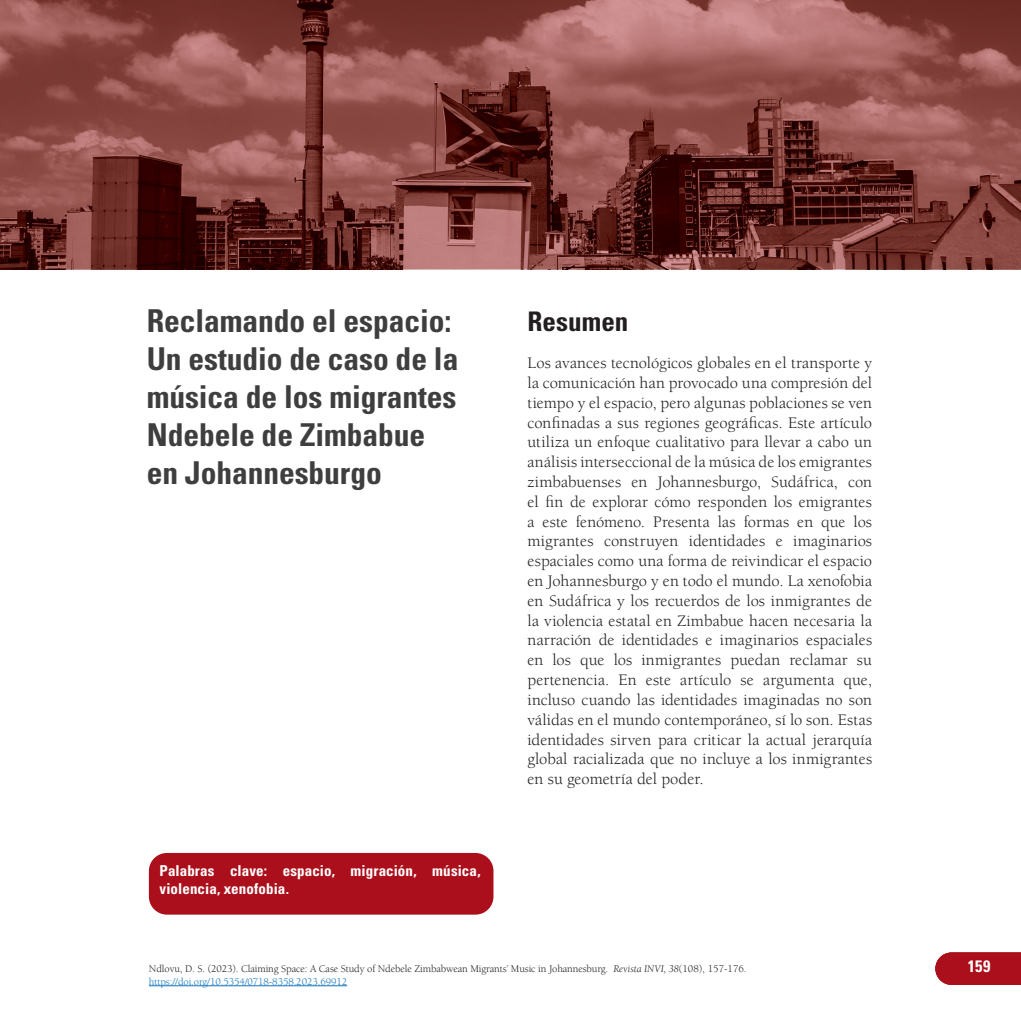
<style>
.page{position:relative;width:1021px;height:1021px;background:#fff}
.page>*{position:absolute;margin:0;border:0;box-sizing:border-box;transform-origin:0 0}
.titulo{font:700 condensed 31.5px/37.8px "Univers LT Std";letter-spacing:-.005em;color:#3e3e3f}
.sub{font:700 condensed 27px "Univers LT Std";color:#231f20}
.txt_esp{font:16.5px/19.8px "Berkeley Std";color:#231f20;text-align:justify}
.t1{font:700 condensed 16.5px "Univers LT Std";color:#fff}
.palabras_claves{font:700 condensed 15px/18px "Univers LT Std";letter-spacing:.005em;color:#fff}
.t2{font:10.5px/12.6px "Berkeley Std";letter-spacing:-.01em;color:#231f20}
.s1{font-family:"Berkeley Pro";font-style:italic}
.s2{font-style:inherit}
.s3{color:#1074bc}
</style>
<div class="page">
<svg style="left:935px;top:952px;width:85px;height:32px;background:#ae1925"></svg>
<img style="left:0;top:0;width:1020px;height:269px">
<div style="left:149px;top:853px;width:344px;height:61px;background:#ab0f1b;border-radius:18px"></div>
<hr style="left:149px;top:985px;width:198px;height:1px;background:#1074bc">
<p class="titulo" style="left:147px;top:302px;width:313px">Reclamando el espacio:<br>Un estudio de caso de la música de los migrantes<br>Ndebele de Zimbabue en Johannesburgo</p>
<p class="sub" style="left:527px;top:305px;width:102px">Resumen</p>
<p class="txt_esp" style="left:527px;top:353px;width:346px">Los avances tecnológicos globales en el transporte y la comunicación han provocado una compresión del tiempo y el espacio, pero algunas poblaciones se ven confinadas a sus regiones geográficas. Este artículo utiliza un enfoque cualitativo para llevar a cabo un análisis interseccional de la música de los emigrantes zimbabuenses en Johannesburgo, Sudáfrica, con el fin de explorar cómo responden los emigrantes a este fenómeno. Presenta las formas en que los migrantes construyen identidades e imaginarios espaciales como una forma de reivindicar el espacio en Johannesburgo y en todo el mundo. La xenofobia en Sudáfrica y los recuerdos de los inmigrantes de la violencia estatal en Zimbabue hacen necesaria la narración de identidades e imaginarios espaciales en los que los inmigrantes puedan reclamar su pertenencia. En este artículo se argumenta que, incluso cuando las identidades imaginadas no son válidas en el mundo contemporáneo, sí lo son. Estas identidades sirven para criticar la actual jerarquía global racializada que no incluye a los inmigrantes en su geometría del poder.</p>
<p class="palabras_claves" style="left:159px;top:861px;width:323px">Palabras clave: espacio, migración, música, violencia, xenofobia.</p>
<p class="t2" style="left:149px;top:962px;width:599px">Ndlovu, D. S. (2023). Claiming Space: A Case Study of Ndebele Zimbabwean Migrants’ Music in Johannesburg. <span class="s1">Revista INVI, 38</span>(108), <span class="s2">157-176</span>. <span class="s3">https://doi.org/10.5354/0718-8358.2023.69912</span></p>
<p class="t1" style="left:967px;top:956px;width:24px">159</p>
</div>
